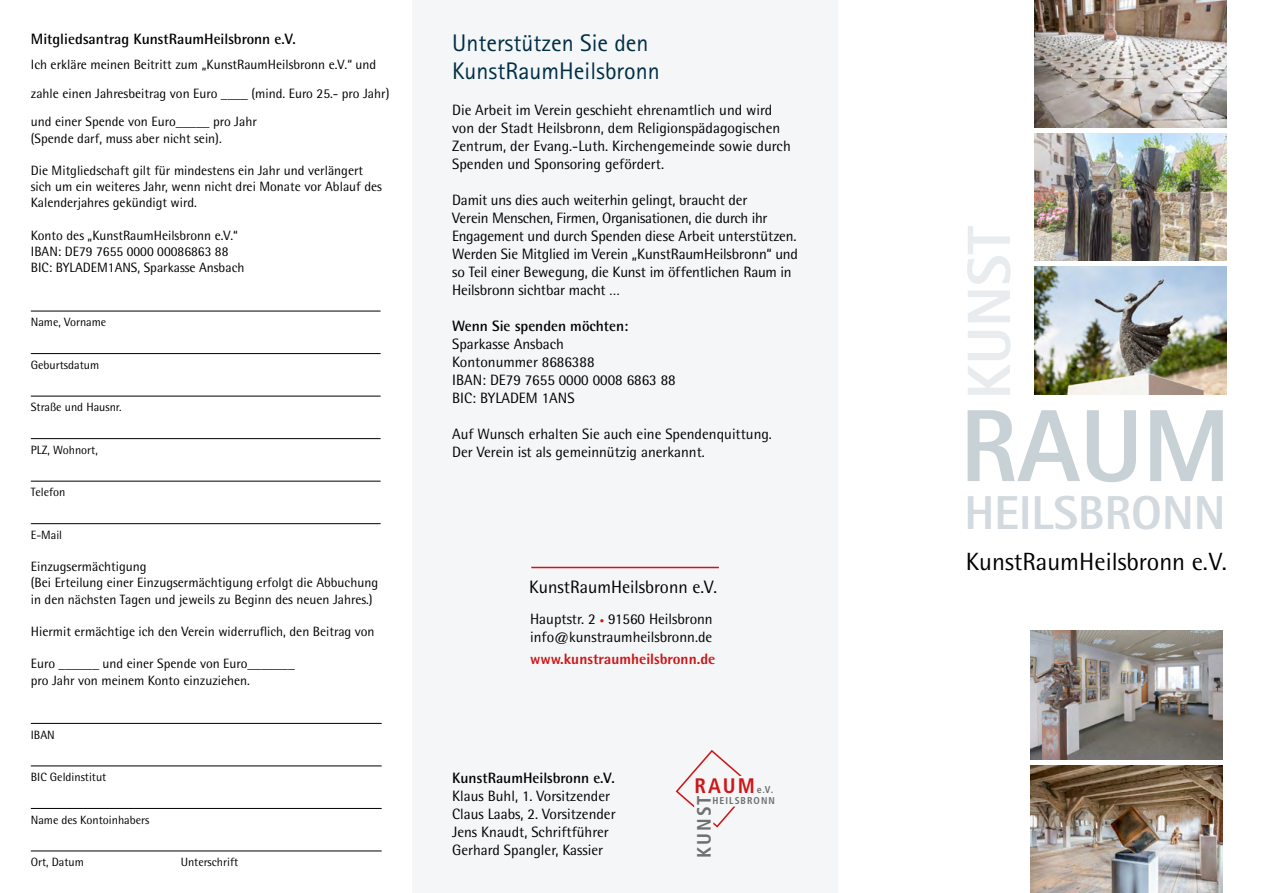
<style>
.page{position:relative;width:1263px;height:893px;background:#fff}
.page>*{position:absolute;margin:0;border:0;box-sizing:border-box;transform-origin:0 0}
.t1{font:800 102.6px "Rotis Sans Serif";color:#c7d1d6}
.t2{font:800 61.2px "Rotis Sans Serif";color:#e9ecef}
.t3{font:800 47.55px "Rotis Sans Serif";color:#d2dadf}
.t4{font:24.9px "Rotis Semi Sans";color:#000}
.t5{font:24px/28.8px "Rotis Sans Serif";color:#002f45}
.t6{font:700 condensed 21px "Frutiger";color:#cd1719}
.t7{font:700 condensed 19.5px "Frutiger";letter-spacing:.1em;color:#706f6f}
.t8{font:18px "Rotis Semi Sans";color:#000}
.t9{font:15px/18px "Rotis Semi Sans";color:#000}
.t10{font:700 15px "Rotis Semi Sans";color:#000}
.t11{font:800 15px "Rotis Semi Sans";color:#cd1719}
.t12{font:13.5px/16.2px "Rotis Semi Sans";color:#000}
.t13{font:12px "Rotis Semi Sans";color:#000}
.t14{font:700 condensed 9.9px "Frutiger";letter-spacing:.1em;color:#706f6f}
.s1{font-size:9px;color:#cd1719}
</style>
<div class="page">
<div style="left:412px;top:0;width:426px;height:893px;background:#f4f6f7"></div>
<hr style="left:31px;top:396px;width:350px;height:1px;background:#000">
<hr style="left:31px;top:438px;width:350px;height:1px;background:#000">
<hr style="left:31px;top:481px;width:350px;height:1px;background:#000">
<hr style="left:31px;top:523px;width:350px;height:1px;background:#000">
<hr style="left:31px;top:311px;width:350px;height:1px;background:#000">
<hr style="left:31px;top:353px;width:350px;height:1px;background:#000">
<hr style="left:31px;top:723px;width:351px;height:1px;background:#000">
<hr style="left:31px;top:765px;width:351px;height:1px;background:#000">
<hr style="left:31px;top:808px;width:351px;height:1px;background:#000">
<hr style="left:31px;top:851px;width:351px;height:1px;background:#000">
<img style="left:1035px;top:0;width:191px;height:127px">
<img style="left:1035px;top:133px;width:191px;height:128px">
<img style="left:1035px;top:267px;width:191px;height:127px">
<img style="left:1031px;top:765px;width:191px;height:128px">
<hr style="left:531px;top:567px;width:188px;height:1px;background:#cd1719">
<img style="left:1031px;top:630px;width:191px;height:129px">
<svg style="left:676px;top:750px;width:66px;height:78px"></svg>
<p class="t10" style="left:31px;top:30px;width:267px">Mitgliedsantrag KunstRaumHeilsbronn e.V.</p>
<p class="t12" style="left:31px;top:49px;width:360px;line-height:29px">Ich erkläre meinen Beitritt zum „KunstRaumHeilsbronn e.V.“ und zahle einen Jahresbeitrag von Euro ____ (mind. Euro 25.- pro Jahr) und einer Spende von Euro_____ pro Jahr</p>
<p class="t12" style="left:31px;top:130px;width:192px">(Spende darf, muss aber nicht sein).</p>
<p class="t12" style="left:31px;top:162px;width:353px">Die Mitgliedschaft gilt für mindestens ein Jahr und verlängert sich um ein weiteres Jahr, wenn nicht drei Monate vor Ablauf des<br>Kalenderjahres gekündigt wird.</p>
<p class="t12" style="left:31px;top:227px;width:215px">Konto des „KunstRaumHeilsbronn e.V.“<br>IBAN: DE79 7655 0000 00086863 88<br>BIC: BYLADEM1ANS, Sparkasse Ansbach</p>
<p class="t13" style="left:31px;top:315px;width:77px">Name, Vorname</p>
<p class="t13" style="left:31px;top:358px;width:70px">Geburtsdatum</p>
<p class="t13" style="left:31px;top:400px;width:92px">Straße und Hausnr.</p>
<p class="t13" style="left:31px;top:443px;width:68px">PLZ, Wohnort,</p>
<p class="t13" style="left:31px;top:485px;width:36px">Telefon</p>
<p class="t13" style="left:31px;top:528px;width:33px">E-Mail</p>
<p class="t12" style="left:31px;top:558px;width:349px">Einzugsermächtigung<br>(Bei Erteilung einer Einzugsermächtigung erfolgt die Abbuchung in den nächsten Tagen und jeweils zu Beginn des neuen Jahres.)</p>
<p class="t12" style="left:31px;top:623px;width:345px">Hiermit ermächtige ich den Verein widerruflich, den Beitrag von</p>
<p class="t12" style="left:31px;top:656px;width:265px">Euro ______ und einer Spende von Euro_______ pro Jahr von meinem Konto einzuziehen.</p>
<p class="t13" style="left:31px;top:727px;width:26px">IBAN</p>
<p class="t13" style="left:31px;top:770px;width:77px">BIC Geldinstitut</p>
<p class="t13" style="left:31px;top:812px;width:120px">Name des Kontoinhabers</p>
<p class="t13" style="left:31px;top:855px;width:55px">Ort, Datum</p>
<p class="t13" style="left:181px;top:855px;width:59px">Unterschrift</p>
<h3 class="t5" style="left:452px;top:28px;width:209px">Unterstützen Sie den<br>KunstRaumHeilsbronn</h3>
<p class="t9" style="left:452px;top:101px;width:340px">Die Arbeit im Verein geschieht ehrenamtlich und wird von der Stadt Heilsbronn, dem Religionspädagogischen Zentrum, der Evang.-Luth. Kirchengemeinde sowie durch Spenden und Sponsoring gefördert.</p>
<p class="t9" style="left:452px;top:191px;width:347px">Damit uns dies auch weiterhin gelingt, braucht der<br>Verein Menschen, Firmen, Organisationen, die durch ihr Engagement und durch Spenden diese Arbeit unterstützen.<br>Werden Sie Mitglied im Verein „KunstRaumHeilsbronn“ und so Teil einer Bewegung, die Kunst im öffentlichen Raum in Heilsbronn sichtbar macht …</p>
<p class="t10" style="left:452px;top:317px;width:178px">Wenn Sie spenden möchten:</p>
<p class="t9" style="left:452px;top:335px;width:225px">Sparkasse Ansbach<br>Kontonummer 8686388<br>IBAN: DE79 7655 0000 0008 6863 88<br>BIC: BYLADEM 1ANS</p>
<p class="t9" style="left:452px;top:425px;width:321px">Auf Wunsch erhalten Sie auch eine Spendenquittung.<br>Der Verein ist als gemeinnützig anerkannt.</p>
<p class="t8" style="left:529px;top:576px;width:189px">KunstRaumHeilsbronn e.V.</p>
<p class="t9" style="left:530px;top:610px;width:184px">Hauptstr. 2 <span class="s1">•</span> 91560 Heilsbronn info@kunstraumheilsbronn.de</p>
<p class="t11" style="left:530px;top:650px;width:187px">www.kunstraumheilsbronn.de</p>
<p class="t10" style="left:452px;top:769px;width:164px">KunstRaumHeilsbronn e.V.</p>
<p class="t9" style="left:452px;top:787px;width:165px">Klaus Buhl, 1. Vorsitzender<br>Claus Laabs, 2. Vorsitzender<br>Jens Knaudt, Schriftführer<br>Gerhard Spangler, Kassier</p>
<h3 class="t6" style="left:694px;top:774px;width:62px">RAUM</h3>
<h3 class="t7" style="left:692px;top:858px;width:64px;rotate:-90deg">KUNST</h3>
<p class="t14" style="left:713px;top:795px;width:64px">HEILSBRONN</p>
<p class="t14" style="left:757px;top:784px;width:18px">e.V.</p>
<h2 class="t2" style="left:950px;top:399px;width:175px;rotate:-90deg">KUNST</h2>
<h1 class="t1" style="left:960px;top:381px;width:272px">RAUM</h1>
<h3 class="t3" style="left:964px;top:483px;width:262px">HEILSBRONN</h3>
<h3 class="t4" style="left:966px;top:547px;width:263px">KunstRaumHeilsbronn e.V.</h3>
</div>
